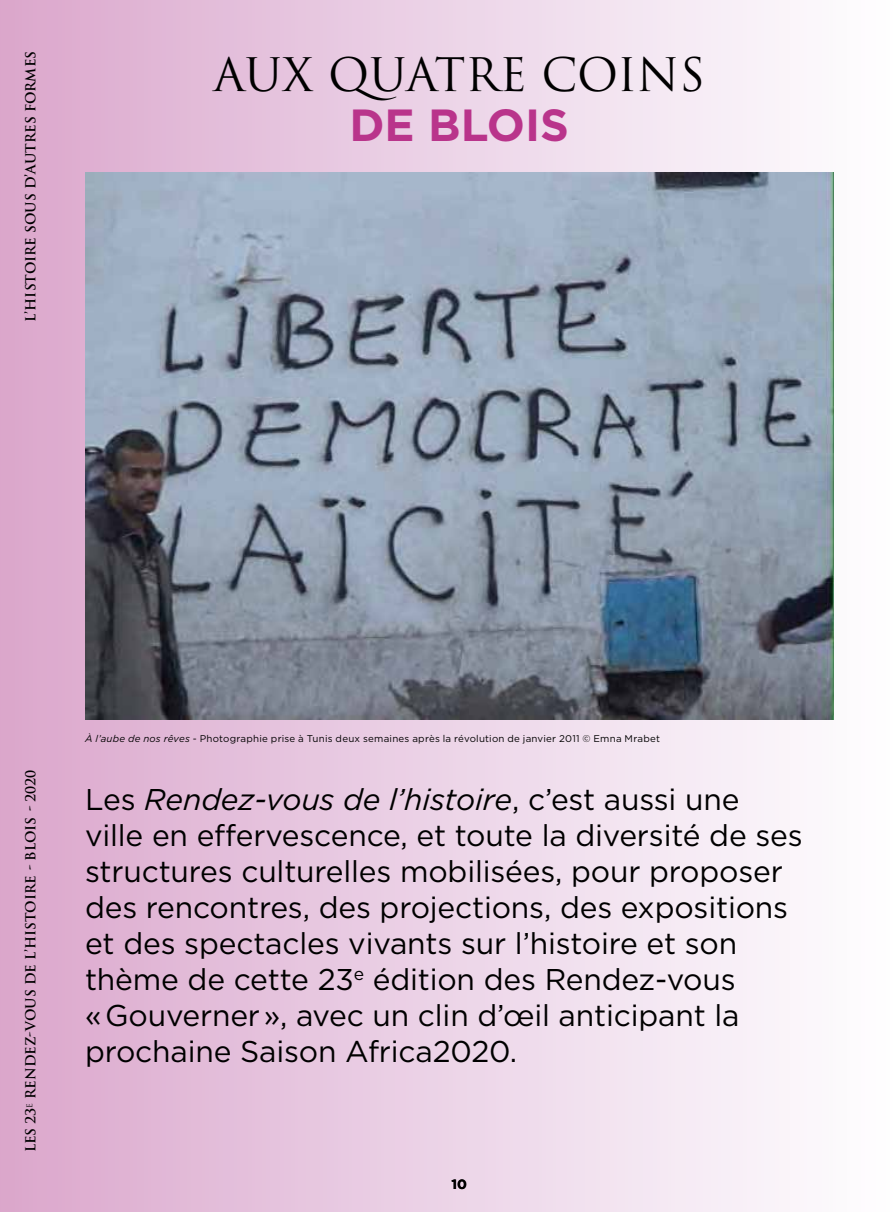
<style>
.page{position:relative;width:893px;height:1212px;background:#fff}
.page>*{position:absolute;margin:0;border:0;box-sizing:border-box;transform-origin:0 0}
.t1{font:45px "Trajan Pro";color:#000}
.t2{font:700 45px "Gotham";color:#b9348b}
.t3{font:30px/36px "Gotham";letter-spacing:-.005em;color:#000}
.t4{font:700 13.5px "Trajan Pro";color:#000}
.t5{font:700 13.5px "Gotham";color:#000}
.t6{font:9.75px "Gotham";letter-spacing:.025em;color:#000}
.s1{font-style:italic}
</style>
<div class="page">
<div style="left:0;top:0;width:893px;height:1212px;background:linear-gradient(to right,#dba7cd,#feffff)"></div>
<img style="left:85px;top:172px;width:748px;height:547px">
<p class="t4" style="left:22px;top:322px;width:272px;rotate:-90deg">L’HISTOIRE SOUS D’AUTRES FORMES</p>
<h1 class="t1" style="left:213px;top:46px;width:493px">AUX QUATRE COINS</h1>
<h1 class="t2" style="left:349px;top:95px;width:221px">DE BLOIS</h1>
<p class="t4" style="left:22px;top:1152px;width:384px;rotate:-90deg">LES 23<sup>E</sup> RENDEZ-VOUS DE L’HISTOIRE - BLOIS - 2020</p>
<p class="t6" style="left:85px;top:732px;width:576px"><span class="s1">À l’aube de nos rêves</span> - Photographie prise à Tunis deux semaines après la révolution de janvier 2011 © Emna Mrabet</p>
<p class="t3" style="left:85px;top:780px;width:719px">Les <span class="s1">Rendez-vous de l’histoire</span>, c’est aussi une ville en effervescence, et toute la diversité de ses structures culturelles mobilisées, pour proposer des rencontres, des projections, des expositions et des spectacles vivants sur l’histoire et son thème de cette 23<sup>e</sup> édition des Rendez-vous<br>« Gouverner », avec un clin d’œil anticipant la prochaine Saison Africa2020.</p>
<p class="t5" style="left:451px;top:1175px;width:17px">10</p>
</div>
